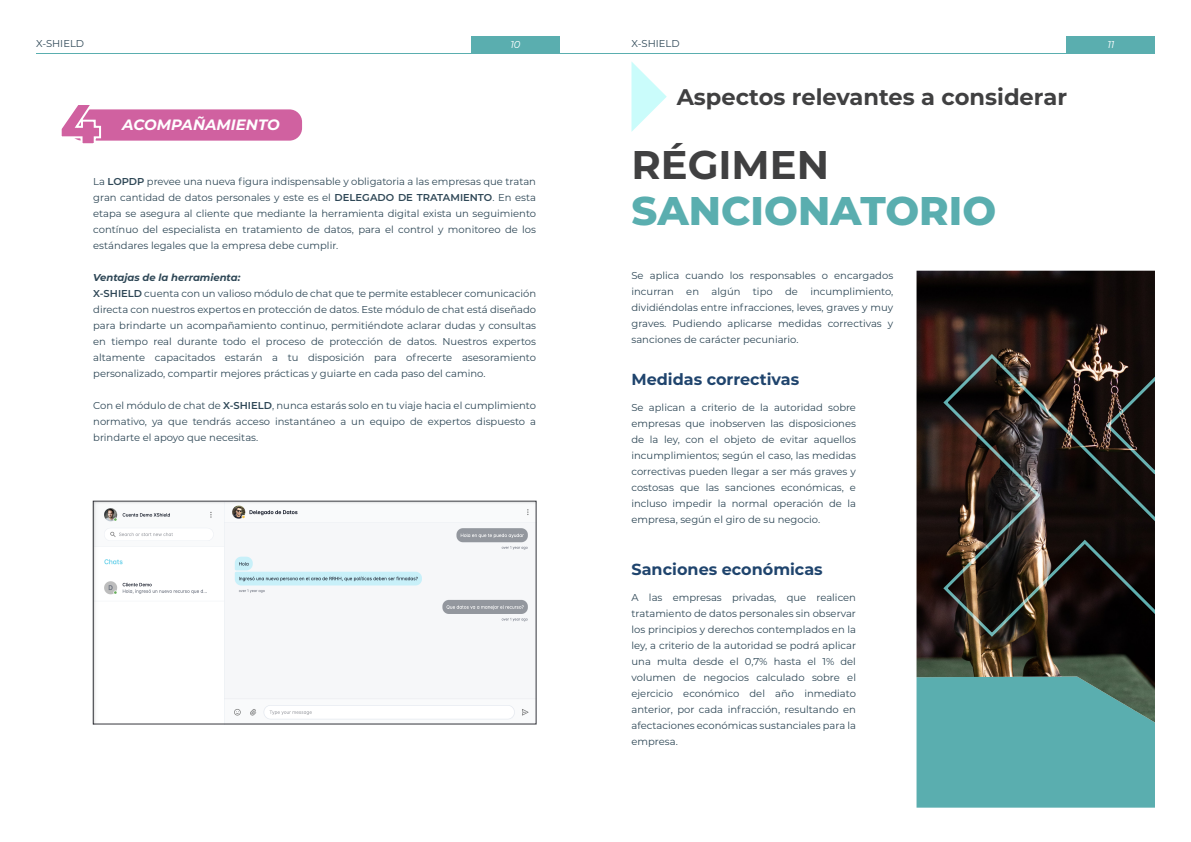
<style>
.page{position:relative;width:1191px;height:842px;background:#fff}
.page>*{position:absolute;margin:0;border:0;box-sizing:border-box;transform-origin:0 0}
.t1{font:900 57.4px "Montserrat";color:#d061a0}
.t2{font:800 40px "Montserrat";color:#5aaeaf}
.t3{font:700 40px "Montserrat";color:#404041}
.t4{font:700 22.6px "Montserrat";color:#404041}
.t5{font:700 16px "Montserrat";color:#1f446d}
.t6{font:italic 700 15px "Montserrat";color:#fff}
.t7{font:10px/16px "Montserrat";color:#2e4756;text-align:justify}
.t8{font:italic 10px "Montserrat";color:#fff}
.s1{font-weight:600}
.s2{font-weight:700;font-style:italic}
</style>
<div class="page">
<hr style="left:36px;top:53px;width:1119px;height:1px;background:#5aaeaf">
<div style="left:471px;top:36px;width:88px;height:18px;background:#5aaeaf"></div>
<div style="left:1067px;top:36px;width:88px;height:18px;background:#5aaeaf"></div>
<div style="left:916px;top:722px;width:239px;height:86px;background:#5aaeaf"></div>
<img style="left:916px;top:271px;width:239px;height:451px">
<div style="left:69px;top:109px;width:233px;height:32px;background:#d061a0;border-radius:13px"></div>
<svg style="left:69px;top:109px;width:33px;height:32px"></svg>
<img style="left:943px;top:354px;width:212px;height:283px">
<svg style="left:631px;top:62px;width:36px;height:70px"></svg>
<img style="left:95px;top:503px;width:439px;height:219px">
<p class="t7" style="left:36px;top:35px;width:50px">X-SHIELD</p>
<p class="t8" style="left:510px;top:37px;width:12px">10</p>
<p class="t7" style="left:631px;top:35px;width:50px">X-SHIELD</p>
<p class="t8" style="left:1107px;top:37px;width:9px">11</p>
<h1 class="t1" style="left:59px;top:81px;width:42px">4</h1>
<h3 class="t6" style="left:122px;top:114px;width:159px">ACOMPAÑAMIENTO</h3>
<p class="t7" style="left:93px;top:173px;width:444px">La <span class="s1">LOPDP</span> prevee una nueva figura indispensable y obligatoria a las empresas que tratan gran cantidad de datos personales y este es el <span class="s1">DELEGADO DE TRATAMIENTO</span>. En esta etapa se asegura al cliente que mediante la herramienta digital exista un seguimiento contínuo del especialista en tratamiento de datos, para el control y monitoreo de los estándares legales que la empresa debe cumplir.</p>
<p class="t7" style="left:93px;top:269px;width:444px;text-align:left"><span class="s2">Ventajas de la herramienta:<br></span><span class="s1">X-SHIELD</span> cuenta con un valioso módulo de chat que te permite establecer comunicación directa con nuestros expertos en protección de datos. Este módulo de chat está diseñado para brindarte un acompañamiento continuo, permitiéndote aclarar dudas y consultas en tiempo real durante todo el proceso de protección de datos. Nuestros expertos altamente capacitados estarán a tu disposición para ofrecerte asesoramiento personalizado, compartir mejores prácticas y guiarte en cada paso del camino.</p>
<p class="t7" style="left:93px;top:397px;width:444px">Con el módulo de chat de <span class="s1">X-SHIELD</span>, nunca estarás solo en tu viaje hacia el cumplimiento normativo, ya que tendrás acceso instantáneo a un equipo de expertos dispuesto a brindarte el apoyo que necesitas.</p>
<h3 class="t4" style="left:677px;top:81px;width:392px">Aspectos relevantes a considerar</h3>
<h2 class="t3" style="left:631px;top:136px;width:199px">RÉGIMEN</h2>
<h2 class="t2" style="left:631px;top:182px;width:366px">SANCIONATORIO</h2>
<p class="t7" style="left:631px;top:267px;width:263px">Se aplica cuando los responsables o encargados incurran en algún tipo de incumplimiento, dividiéndolas entre infracciones, leves, graves y muy graves. Pudiendo aplicarse medidas correctivas y sanciones de carácter pecuniario.</p>
<h3 class="t5" style="left:631px;top:368px;width:169px">Medidas correctivas</h3>
<p class="t7" style="left:631px;top:399px;width:226px">Se aplican a criterio de la autoridad sobre empresas que inobserven las disposiciones de la ley, con el objeto de evitar aquellos incumplimientos; según el caso, las medidas correctivas pueden llegar a ser más graves y costosas que las sanciones económicas, e incluso impedir la normal operación de la empresa, según el giro de su negocio.</p>
<h3 class="t5" style="left:631px;top:558px;width:193px">Sanciones económicas</h3>
<p class="t7" style="left:631px;top:589px;width:226px">A las empresas privadas, que realicen tratamiento de datos personales sin observar los principios y derechos contemplados en la ley, a criterio de la autoridad se podrá aplicar una multa desde el 0,7% hasta el 1% del volumen de negocios calculado sobre el ejercicio económico del año inmediato anterior, por cada infracción, resultando en afectaciones económicas sustanciales para la empresa.</p>
</div>
